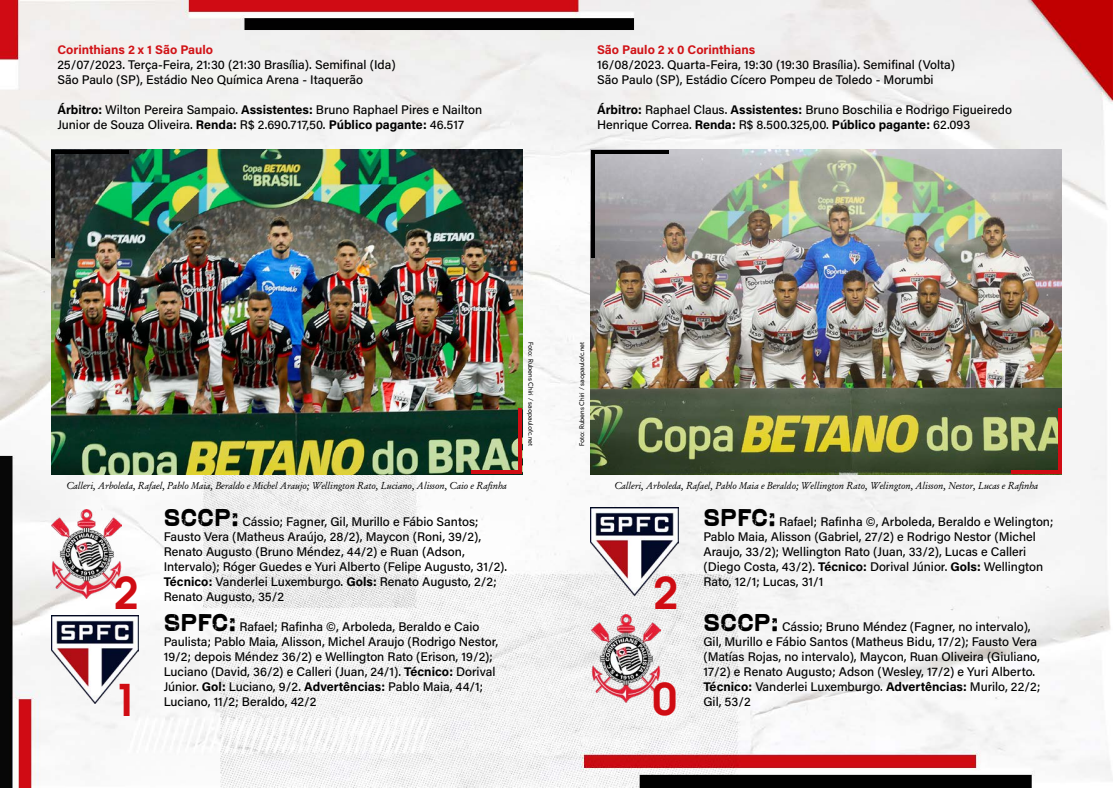
<style>
.page{position:relative;width:1113px;height:788px;background:#fff}
.page>*{position:absolute;margin:0;border:0;box-sizing:border-box;transform-origin:0 0}
.t1{font:600 43.75px "Avant Garde";color:#d00c13}
.t2{font:500 12.5px/15px "Acumin Pro";color:#000}
.t3{font:700 12.5px "Acumin Pro";letter-spacing:-.005em;color:#d11317}
.t4{font:10.62px "Alexander";color:#000}
.t5{font:300 6.25px "DIN Neuzeit Grotesk Std";color:#000}
.s1{font-weight:700}
.s2{font-family:"Coldharbour Gothic W00";font-weight:400;font-size:25px}
</style>
<div class="page">
<img style="left:0;top:0;width:1112px;height:788px">
<img style="left:51px;top:150px;width:471px;height:324px">
<img style="left:591px;top:150px;width:470px;height:324px">
<img style="left:51px;top:509px;width:70px;height:89px">
<img style="left:51px;top:615px;width:88px;height:89px">
<img style="left:591px;top:614px;width:70px;height:88px">
<hr style="left:51px;top:150px;width:4px;height:107px;background:#000">
<hr style="left:591px;top:150px;width:3px;height:107px;background:#000">
<hr style="left:51px;top:150px;width:78px;height:4px;background:#000">
<hr style="left:591px;top:150px;width:77px;height:4px;background:#000">
<hr style="left:471px;top:470px;width:51px;height:4px;background:#d00c13">
<hr style="left:1011px;top:470px;width:50px;height:4px;background:#d00c13">
<hr style="left:518px;top:408px;width:4px;height:66px;background:#d00c13">
<hr style="left:1058px;top:408px;width:3px;height:66px;background:#d00c13">
<img style="left:591px;top:507px;width:87px;height:88px">
<p class="t3" style="left:57px;top:41px;width:157px">Corinthians 2 x 1 São Paulo</p>
<p class="t2" style="left:57px;top:57px;width:340px">25/07/2023. Terça-Feira, 21:30 (21:30 Brasília). Semifinal (Ida)<br>São Paulo (SP), Estádio Neo Química Arena - Itaquerão</p>
<p class="t2" style="left:57px;top:102px;width:426px"><span class="s1">Árbitro:</span> Wilton Pereira Sampaio. <span class="s1">Assistentes:</span> Bruno Raphael Pires e Nailton<br>Junior de Souza Oliveira. <span class="s1">Renda:</span> R$ 2.690.717,50. <span class="s1">Público pagante:</span> 46.517</p>
<p class="t3" style="left:597px;top:41px;width:160px">São Paulo 2 x 0 Corinthians</p>
<p class="t2" style="left:597px;top:57px;width:360px">16/08/2023. Quarta-Feira, 19:30 (19:30 Brasília). Semifinal (Volta)<br>São Paulo (SP), Estádio Cícero Pompeu de Toledo - Morumbi</p>
<p class="t2" style="left:597px;top:102px;width:416px"><span class="s1">Árbitro:</span> Raphael Claus. <span class="s1">Assistentes:</span> Bruno Boschilia e Rodrigo Figueiredo<br>Henrique Correa. <span class="s1">Renda:</span> R$ 8.500.325,00. <span class="s1">Público pagante:</span> 62.093</p>
<p class="t5" style="left:534px;top:342px;width:106px;rotate:90deg">Foto: Rubens Chiri / saopaulofc.net</p>
<p class="t5" style="left:578px;top:446px;width:106px;rotate:-90deg">Foto: Rubens Chiri / saopaulofc.net</p>
<p class="t4" style="left:66px;top:479px;width:442px">Calleri, Arboleda, Rafael, Pablo Maia, Beraldo e Michel Araujo; Wellington Rato, Luciano, Alisson, Caio e Rafinha</p>
<p class="t2" style="left:164px;top:514px;width:345px"><span class="s2">SCCP:</span> Cássio; Fagner, Gil, Murillo e Fábio Santos; Fausto Vera (Matheus Araújo, 28/2), Maycon (Roni, 39/2), Renato Augusto (Bruno Méndez, 44/2) e Ruan (Adson, Intervalo); Róger Guedes e Yuri Alberto (Felipe Augusto, 31/2).<br><span class="s1">Técnico:</span> Vanderlei Luxemburgo. <span class="s1">Gols:</span> Renato Augusto, 2/2; Renato Augusto, 35/2</p>
<p class="t2" style="left:164px;top:619px;width:336px"><span class="s2">SPFC:</span> Rafael; Rafinha ©, Arboleda, Beraldo e Caio Paulista; Pablo Maia, Alisson, Michel Araujo (Rodrigo Nestor, 19/2; depois Méndez 36/2) e Wellington Rato (Erison, 19/2); Luciano (David, 36/2) e Calleri (Juan, 24/1). <span class="s1">Técnico:</span> Dorival Júnior. <span class="s1">Gol:</span> Luciano, 9/2. <span class="s1">Advertências:</span> Pablo Maia, 44/1; Luciano, 11/2; Beraldo, 42/2</p>
<p class="t4" style="left:614px;top:479px;width:425px">Calleri, Arboleda, Rafael, Pablo Maia e Beraldo; Wellington Rato, Welington, Alisson, Nestor, Lucas e Rafinha</p>
<p class="t2" style="left:703px;top:514px;width:351px"><span class="s2">SPFC:</span> Rafael; Rafinha ©, Arboleda, Beraldo e Welington; Pablo Maia, Alisson (Gabriel, 27/2) e Rodrigo Nestor (Michel Araujo, 33/2); Wellington Rato (Juan, 33/2), Lucas e Calleri (Diego Costa, 43/2). <span class="s1">Técnico:</span> Dorival Júnior. <span class="s1">Gols:</span> Wellington Rato, 12/1; Lucas, 31/1</p>
<p class="t2" style="left:703px;top:619px;width:339px"><span class="s2">SCCP:</span> Cássio; Bruno Méndez (Fagner, no intervalo), Gil, Murillo e Fábio Santos (Matheus Bidu, 17/2); Fausto Vera (Matías Rojas, no intervalo), Maycon, Ruan Oliveira (Giuliano, 17/2) e Renato Augusto; Adson (Wesley, 17/2) e Yuri Alberto.<br><span class="s1">Técnico:</span> Vanderlei Luxemburgo. <span class="s1">Advertências:</span> Murilo, 22/2; Gil, 53/2</p>
<h1 class="t1" style="left:114px;top:563px;width:26px">2</h1>
<h1 class="t1" style="left:653px;top:563px;width:26px">2</h1>
<h1 class="t1" style="left:114px;top:671px;width:26px">1</h1>
<h1 class="t1" style="left:652px;top:670px;width:26px">0</h1>
</div>
